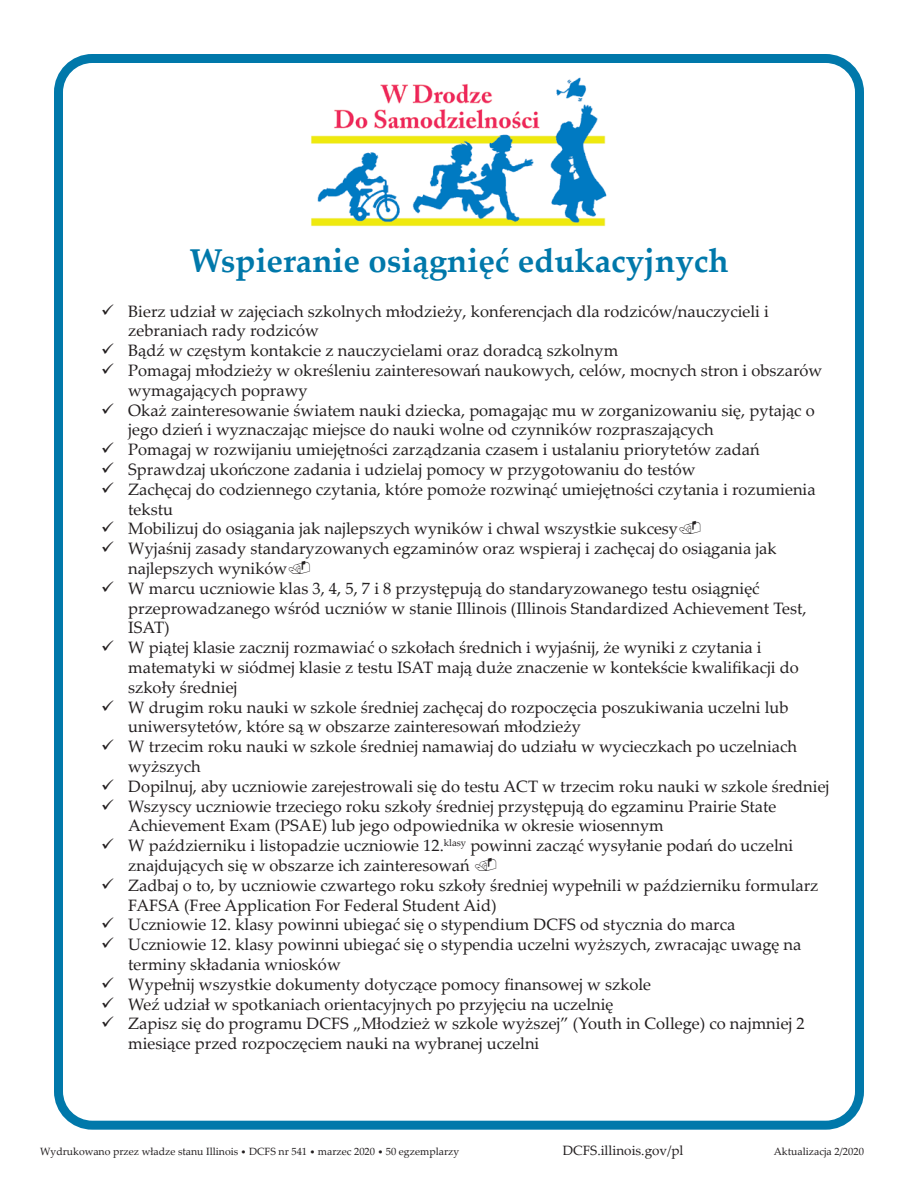
<style>
.page{position:relative;width:918px;height:1188px;background:#fff}
.page>*{position:absolute;margin:0;border:0;box-sizing:border-box;transform-origin:0 0}
.t1{font:700 33px "Palatino Linotype";color:#0078aa}
.t2{font:16.5px/19.8px "Palatino Linotype";color:#231f20}
.t3{font:13.5px "Palatino Linotype";color:#231f20}
.t4{font:10.5px "Palatino Linotype";color:#231f20}
.s1{font-size:9px}
</style>
<div class="page">
<div style="left:54px;top:54px;width:810px;height:1076px;border:9px solid #0078aa;border-radius:34px"></div>
<img style="left:311px;top:77px;width:296px;height:150px">
<h1 class="t1" style="left:189px;top:237px;width:541px">Wspieranie osiągnięć edukacyjnych</h1>
<p class="t2" style="left:128px;top:301px;width:642px;text-indent:-27px">✓ Bierz udział w zajęciach szkolnych młodzieży, konferencjach dla rodziców/nauczycieli i zebraniach rady rodziców</p>
<p class="t2" style="left:101px;top:340px;width:519px">✓ Bądź w częstym kontakcie z nauczycielami oraz doradcą szkolnym</p>
<p class="t2" style="left:128px;top:360px;width:696px;text-indent:-27px">✓ Pomagaj młodzieży w określeniu zainteresowań naukowych, celów, mocnych stron i obszarów wymagających poprawy</p>
<p class="t2" style="left:128px;top:400px;width:688px;text-indent:-27px">✓ Okaż zainteresowanie światem nauki dziecka, pomagając mu w zorganizowaniu się, pytając o jego dzień i wyznaczając miejsce do nauki wolne od czynników rozpraszających</p>
<p class="t2" style="left:101px;top:439px;width:660px">✓ Pomagaj w rozwijaniu umiejętności zarządzania czasem i ustalaniu priorytetów zadań</p>
<p class="t2" style="left:101px;top:459px;width:596px">✓ Sprawdzaj ukończone zadania i udzielaj pomocy w przygotowaniu do testów</p>
<p class="t2" style="left:128px;top:479px;width:689px;text-indent:-27px">✓ Zachęcaj do codziennego czytania, które pomoże rozwinąć umiejętności czytania i rozumienia tekstu</p>
<p class="t2" style="left:101px;top:518px;width:578px">✓ Mobilizuj do osiągania jak najlepszych wyników i chwal wszystkie sukcesy</p>
<p class="t2" style="left:128px;top:538px;width:650px;text-indent:-27px">✓ Wyjaśnij zasady standaryzowanych egzaminów oraz wspieraj i zachęcaj do osiągania jak najlepszych wyników</p>
<p class="t2" style="left:128px;top:578px;width:680px;text-indent:-27px">✓ W marcu uczniowie klas 3, 4, 5, 7 i 8 przystępują do standaryzowanego testu osiągnięć przeprowadzanego wśród uczniów w stanie Illinois (Illinois Standardized Achievement Test,<br>ISAT)</p>
<p class="t2" style="left:128px;top:637px;width:672px;text-indent:-27px">✓ W piątej klasie zacznij rozmawiać o szkołach średnich i wyjaśnij, że wyniki z czytania i matematyki w siódmej klasie z testu ISAT mają duże znaczenie w kontekście kwalifikacji do szkoły średniej</p>
<p class="t2" style="left:128px;top:697px;width:662px;text-indent:-27px">✓ W drugim roku nauki w szkole średniej zachęcaj do rozpoczęcia poszukiwania uczelni lub uniwersytetów, które są w obszarze zainteresowań młodzieży</p>
<p class="t2" style="left:128px;top:736px;width:670px;text-indent:-27px">✓ W trzecim roku nauki w szkole średniej namawiaj do udziału w wycieczkach po uczelniach wyższych</p>
<p class="t2" style="left:101px;top:776px;width:730px">✓ Dopilnuj, aby uczniowie zarejestrowali się do testu ACT w trzecim roku nauki w szkole średniej</p>
<p class="t2" style="left:128px;top:796px;width:650px;text-indent:-27px">✓ Wszyscy uczniowie trzeciego roku szkoły średniej przystępują do egzaminu Prairie State<br>Achievement Exam (PSAE) lub jego odpowiednika w okresie wiosennym</p>
<p class="t2" style="left:128px;top:835px;width:666px;text-indent:-27px">✓ W październiku i listopadzie uczniowie 12.<sup>klasy</sup> powinni zacząć wysyłanie podań do uczelni znajdujących się w obszarze ich zainteresowań</p>
<p class="t2" style="left:128px;top:875px;width:692px;text-indent:-27px">✓ Zadbaj o to, by uczniowie czwartego roku szkoły średniej wypełnili w październiku formularz<br>FAFSA (Free Application For Federal Student Aid)</p>
<p class="t2" style="left:101px;top:914px;width:636px">✓ Uczniowie 12. klasy powinni ubiegać się o stypendium DCFS od stycznia do marca</p>
<p class="t2" style="left:128px;top:934px;width:675px;text-indent:-27px">✓ Uczniowie 12. klasy powinni ubiegać się o stypendia uczelni wyższych, zwracając uwagę na terminy składania wniosków</p>
<p class="t2" style="left:101px;top:974px;width:551px">✓ Wypełnij wszystkie dokumenty dotyczące pomocy finansowej w szkole</p>
<p class="t2" style="left:101px;top:994px;width:514px">✓ Weź udział w spotkaniach orientacyjnych po przyjęciu na uczelnię</p>
<p class="t2" style="left:128px;top:1013px;width:678px;text-indent:-27px">✓ Zapisz się do programu DCFS „Młodzież w szkole wyższej” (Youth in College) co najmniej 2 miesiące przed rozpoczęciem nauki na wybranej uczelni</p>
<p class="t4" style="left:40px;top:1144px;width:421px">Wydrukowano przez władze stanu Illinois <span class="s1">•</span> DCFS nr 541 <span class="s1">•</span> marzec 2020 <span class="s1">•</span> 50 egzemplarzy</p>
<p class="t3" style="left:563px;top:1141px;width:122px">DCFS.illinois.gov/pl</p>
<p class="t4" style="left:774px;top:1144px;width:92px">Aktualizacja 2/2020</p>
</div>
